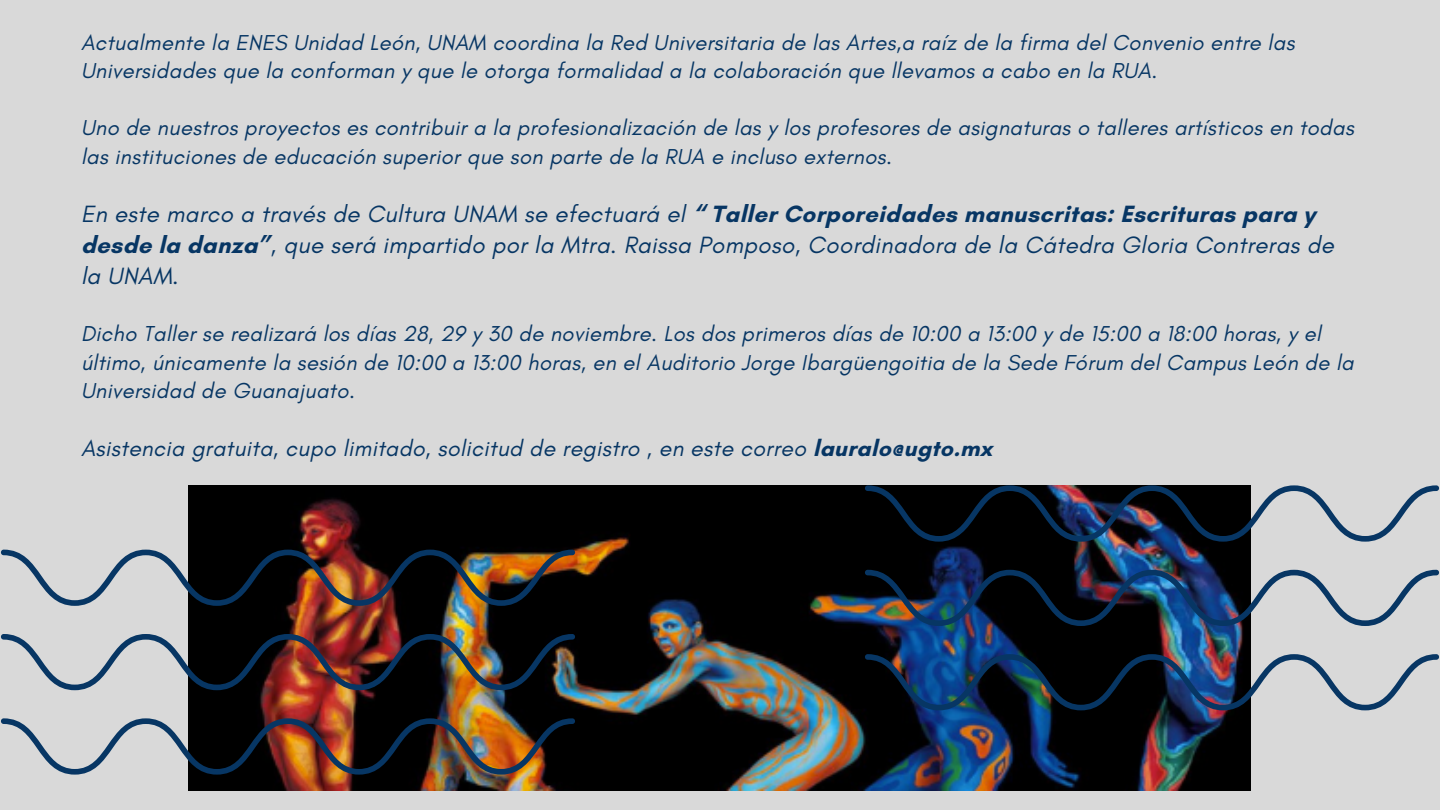
<style>
.page{position:relative;width:1440px;height:810px;background:#d9d9d9}
.page>*{position:absolute;margin:0;border:0;box-sizing:border-box;transform-origin:0 0}
.t1{font:italic 24px/30.8px "Glacial Indifference";letter-spacing:.015em;color:#073664}
.t2{font:italic 23px "Glacial Indifference";letter-spacing:.015em;color:#073664}
.t3{font:italic 22px/28.5px "Glacial Indifference";letter-spacing:.015em;color:#073664}
.s1{font-weight:700;font-style:normal}
</style>
<div class="page">
<img style="left:189px;top:485px;width:1062px;height:306px">
<img style="left:1px;top:550px;width:574px;height:225px">
<img style="left:865px;top:485px;width:574px;height:225px">
<p class="t3" style="left:81px;top:28px;width:1215px">Actualmente la ENES Unidad León, UNAM coordina la Red Universitaria de las Artes,a raíz de la firma del Convenio entre las<br>Universidades que la conforman y que le otorga formalidad a la colaboración que llevamos a cabo en la RUA.</p>
<p class="t3" style="left:81px;top:113px;width:1274px">Uno de nuestros proyectos es contribuir a la profesionalización de las y los profesores de asignaturas o talleres artísticos en todas las instituciones de educación superior que son parte de la RUA e incluso externos.</p>
<p class="t1" style="left:81px;top:198px;width:1254px">En este marco a través de Cultura UNAM se efectuará el <span class="s1">“ Taller Corporeidades manuscritas: Escrituras para y desde la danza”</span>, que será impartido por la Mtra. Raissa Pomposo, Coordinadora de la Cátedra Gloria Contreras de la UNAM.</p>
<p class="t3" style="left:81px;top:319px;width:1274px">Dicho Taller se realizará los días 28, 29 y 30 de noviembre. Los dos primeros días de 10:00 a 13:00 y de 15:00 a 18:00 horas, y el último, únicamente la sesión de 10:00 a 13:00 horas, en el Auditorio Jorge Ibargüengoitia de la Sede Fórum del Campus León de la<br>Universidad de Guanajuato.</p>
<p class="t2" style="left:81px;top:434px;width:912px">Asistencia gratuita, cupo limitado, solicitud de registro , en este correo <span class="s1">lauralo@ugto.mx</span></p>
</div>
